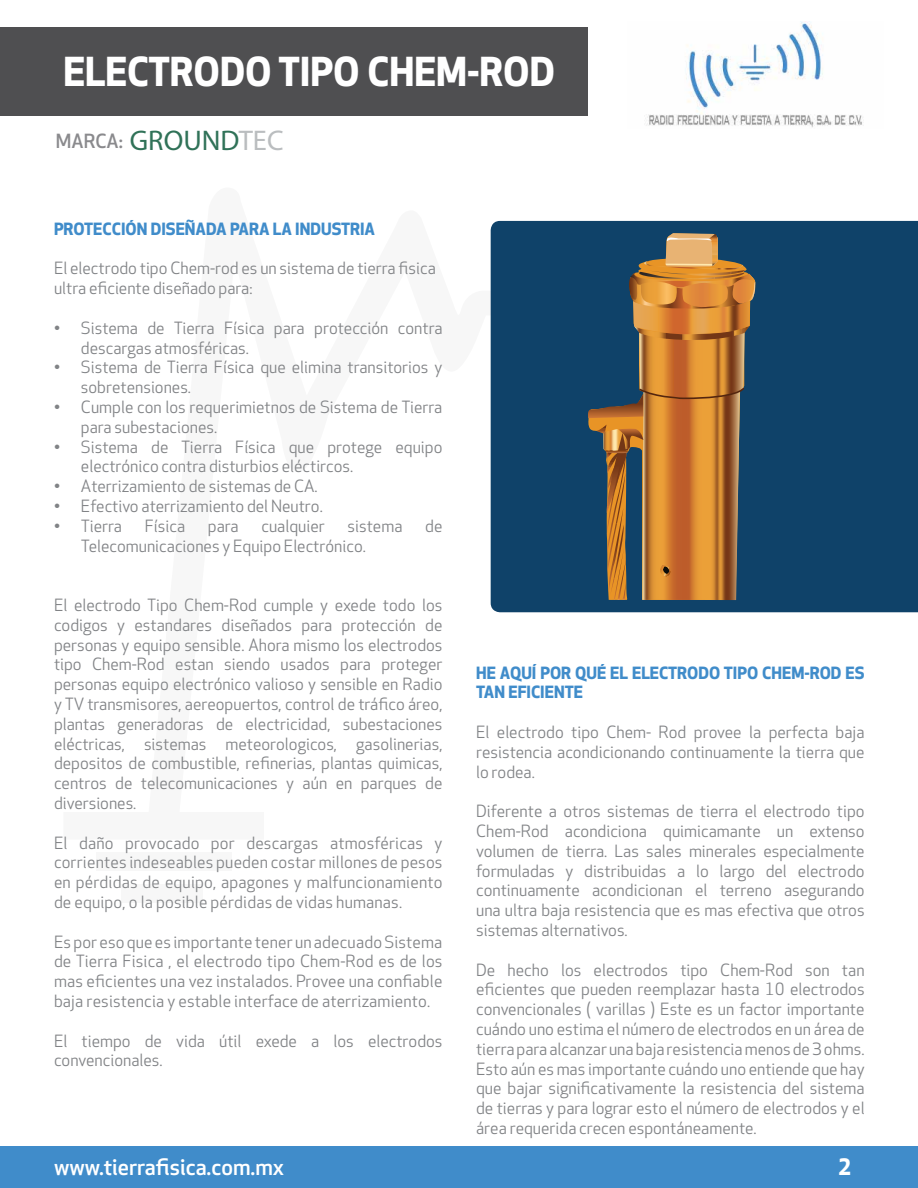
<style>
.page{position:relative;width:918px;height:1188px;background:#fff}
.page>*{position:absolute;margin:0;border:0;box-sizing:border-box;transform-origin:0 0}
.t1{font:700 39px "BBY Apex";color:#fff}
.t2{font:500 22.05px "BBY Apex";color:#fff}
.t3{font:700 22.05px "BBY Apex";color:#fff}
.t4{font:500 19.05px "BBY Apex";color:#8a8a8d}
.t5{font:16.5px/19.8px "BBY Apex";color:#818386}
.t6{font:700 16.5px/19.6px "BBY Apex";color:#408cca}
.s1{font-family:"Myriad Pro";font-weight:400;font-size:28.5px;color:#307258}
.s2{font-family:"Myriad Pro";font-weight:400;font-size:28.5px;color:#babdbf}
</style>
<div class="page">
<div style="left:97px;top:852px;width:135px;height:18px;background:#f7f7f7"></div>
<div style="left:121px;top:885px;width:82px;height:18px;background:#f7f7f7"></div>
<div style="left:0;top:1146px;width:918px;height:42px;background:#408cca"></div>
<div style="left:0;top:27px;width:588px;height:89px;background:#4f4f51"></div>
<div style="left:491px;top:221px;width:427px;height:391px;background:#0f4269"></div>
<div style="left:588px;top:233px;width:168px;height:367px;background:#0f4269"></div>
<img style="left:640px;top:269px;width:105px;height:3px">
<img style="left:642px;top:400px;width:98px;height:200px">
<svg style="left:665px;top:233px;width:53px;height:27px"></svg>
<img style="left:639px;top:336px;width:106px;height:51px">
<img style="left:634px;top:332px;width:32px;height:7px">
<div style="left:666px;top:326px;width:16px;height:14px;background:#733617"></div>
<img style="left:682px;top:334px;width:51px;height:6px">
<img style="left:734px;top:334px;width:16px;height:2px">
<img style="left:633px;top:308px;width:25px;height:24px">
<img style="left:658px;top:309px;width:92px;height:25px">
<img style="left:630px;top:272px;width:125px;height:9px">
<img style="left:629px;top:279px;width:5px;height:22px">
<img style="left:634px;top:281px;width:121px;height:28px">
<svg style="left:638px;top:387px;width:107px;height:13px"></svg>
<svg style="left:660px;top:565px;width:11px;height:11px"></svg>
<img style="left:644px;top:260px;width:74px;height:9px">
<img style="left:718px;top:265px;width:25px;height:5px">
<img style="left:630px;top:429px;width:13px;height:18px">
<img style="left:588px;top:393px;width:55px;height:25px">
<img style="left:626px;top:458px;width:1px;height:49px">
<img style="left:607px;top:458px;width:19px;height:95px">
<img style="left:616px;top:470px;width:10px;height:53px">
<img style="left:607px;top:523px;width:2px;height:49px">
<img style="left:609px;top:508px;width:14px;height:84px">
<img style="left:614px;top:525px;width:10px;height:22px">
<img style="left:610px;top:578px;width:4px;height:18px">
<img style="left:614px;top:547px;width:10px;height:53px">
<img style="left:618px;top:559px;width:8px;height:40px">
<img style="left:622px;top:578px;width:4px;height:22px">
<svg style="left:596px;top:425px;width:34px;height:33px"></svg>
<img style="left:605px;top:450px;width:23px;height:3px">
<img style="left:645px;top:22px;width:218px;height:106px">
<h1 class="t1" style="left:63px;top:43px;width:493px">ELECTRODO TIPO CHEM-ROD</h1>
<p class="t4" style="left:56px;top:128px;width:229px">MARCA: <span class="s1">GROUND</span><span class="s2">TEC</span></p>
<p class="t6" style="left:54px;top:218px;width:323px">PROTECCIÓN DISEÑADA PARA LA INDUSTRIA</p>
<p class="t5" style="left:54px;top:259px;width:383px">El electrodo tipo Chem-rod es un sistema de tierra fisica ultra eficiente diseñado para:</p>
<p class="t5" style="left:81px;top:318px;width:363px;text-indent:-27px">• Sistema de Tierra Física para protección contra descargas atmosféricas.</p>
<p class="t5" style="left:81px;top:358px;width:363px;text-indent:-27px">• Sistema de Tierra Física que elimina transitorios y sobretensiones.</p>
<p class="t5" style="left:81px;top:397px;width:363px;text-indent:-27px">• Cumple con los requerimietnos de Sistema de Tierra para subestaciones.</p>
<p class="t5" style="left:81px;top:437px;width:363px;text-indent:-27px">• Sistema de Tierra Física que protege equipo electrónico contra disturbios eléctircos.</p>
<p class="t5" style="left:54px;top:476px;width:265px">• Aterrizamiento de sistemas de CA.</p>
<p class="t5" style="left:54px;top:496px;width:270px">• Efectivo aterrizamiento del Neutro.</p>
<p class="t5" style="left:54px;top:516px;width:70px">• Tierra</p>
<p class="t5" style="left:145px;top:516px;width:42px">Física</p>
<p class="t5" style="left:208px;top:516px;width:32px">para</p>
<p class="t5" style="left:261px;top:516px;width:65px">cualquier</p>
<p class="t5" style="left:348px;top:516px;width:56px">sistema</p>
<p class="t5" style="left:425px;top:516px;width:19px">de</p>
<p class="t5" style="left:81px;top:536px;width:286px">Telecomunicaciones y Equipo Electrónico.</p>
<p class="t5" style="left:54px;top:595px;width:390px;text-align:justify">El electrodo Tipo Chem-Rod cumple y exede todo los codigos y estandares diseñados para protección de personas y equipo sensible. Ahora mismo los electrodos tipo Chem-Rod estan siendo usados para proteger personas equipo electrónico valioso y sensible en Radio y TV transmisores, aereopuertos, control de tráfico áreo, plantas generadoras de electricidad, subestaciones eléctricas, sistemas meteorologicos, gasolinerias, depositos de combustible, refinerias, plantas quimicas, centros de telecomunicaciones y aún en parques de diversiones.</p>
<p class="t5" style="left:54px;top:833px;width:390px;text-align:justify">El daño provocado por descargas atmosféricas y corrientes indeseables pueden costar millones de pesos en pérdidas de equipo, apagones y malfuncionamiento de equipo, o la posible pérdidas de vidas humanas.</p>
<p class="t5" style="left:54px;top:932px;width:390px;text-align:justify">Es por eso que es importante tener un adecuado Sistema de Tierra Fisica , el electrodo tipo Chem-Rod es de los mas eficientes una vez instalados. Provee una confiable baja resistencia y estable interface de aterrizamiento.</p>
<p class="t5" style="left:54px;top:1031px;width:390px">El tiempo de vida útil exede a los electrodos convencionales.</p>
<p class="t6" style="left:476px;top:662px;width:390px">HE AQUÍ POR QUÉ EL ELECTRODO TIPO CHEM-ROD ES<br>TAN EFICIENTE</p>
<p class="t5" style="left:476px;top:722px;width:390px;text-align:justify">El electrodo tipo Chem- Rod provee la perfecta baja resistencia acondicionando continuamente la tierra que lo rodea.</p>
<p class="t5" style="left:476px;top:801px;width:390px;text-align:justify">Diferente a otros sistemas de tierra el electrodo tipo Chem-Rod acondiciona quimicamante un extenso volumen de tierra. Las sales minerales especialmente formuladas y distribuidas a lo largo del electrodo continuamente acondicionan el terreno asegurando una ultra baja resistencia que es mas efectiva que otros sistemas alternativos.</p>
<p class="t5" style="left:476px;top:960px;width:390px;text-align:justify">De hecho los electrodos tipo Chem-Rod son tan eficientes que pueden reemplazar hasta 10 electrodos convencionales ( varillas ) Este es un factor importante cuándo uno estima el número de electrodos en un área de tierra para alcanzar una baja resistencia menos de 3 ohms.<br>Esto aún es mas importante cuándo uno entiende que hay que bajar significativamente la resistencia del sistema de tierras y para lograr esto el número de electrodos y el área requerida crecen espontáneamente.</p>
<h2 class="t2" style="left:54px;top:1152px;width:232px">www.tierrafisica.com.mx</h2>
<h2 class="t3" style="left:838px;top:1151px;width:15px">2</h2>
</div>
